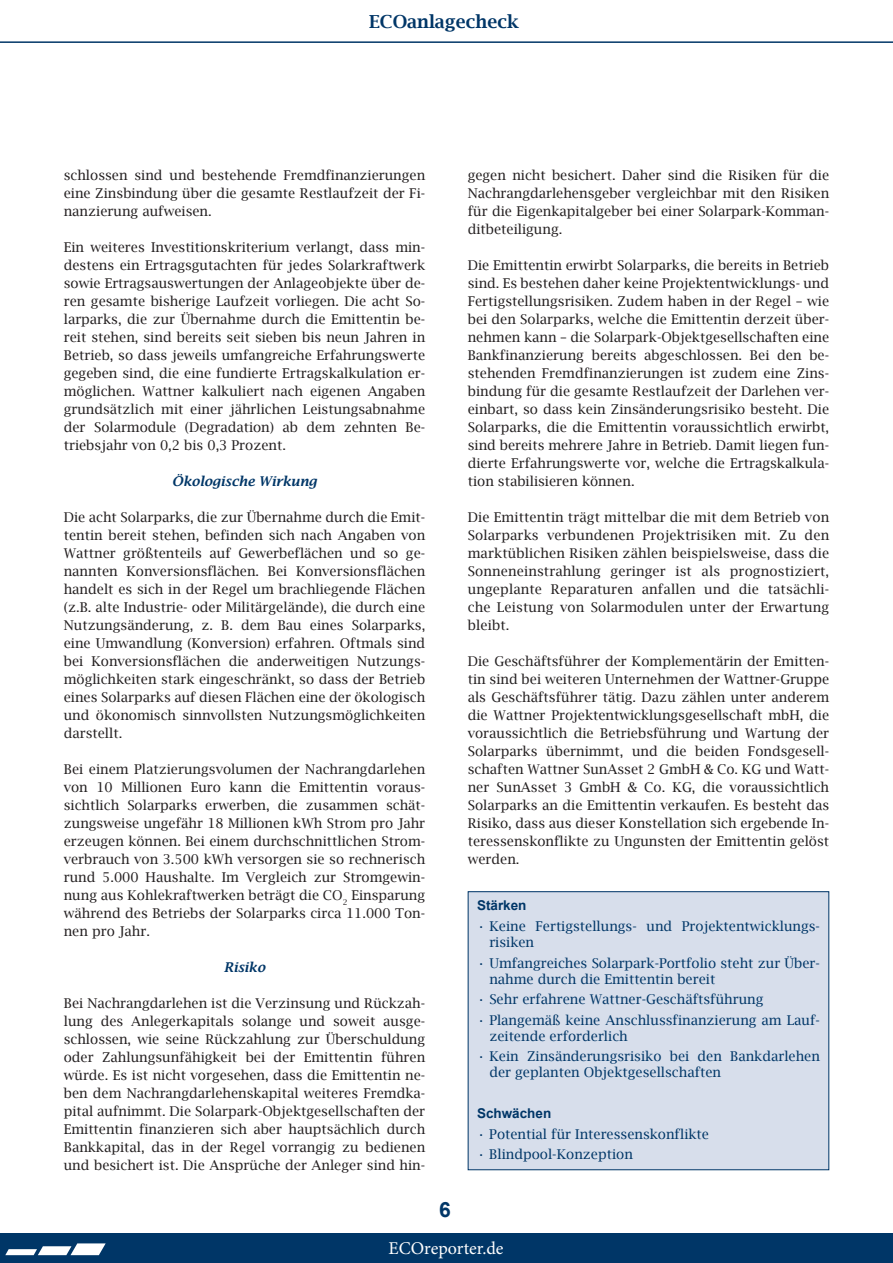
<style>
.page{position:relative;width:893px;height:1263px;background:#fff}
.page>*{position:absolute;margin:0;border:0;box-sizing:border-box;transform-origin:0 0}
.t1{font:700 21px "Arial";color:#003667}
.t2{font:18px "Minion Pro";color:#fff}
.t3{font:600 18px "Lucida Bright";color:#003667}
.t4{font:13.5px/18px "Lucida Bright";color:#231f20;text-align:justify}
.t5{font:13.5px/16.2px "Lucida Bright";color:#003667}
.t6{font:italic 600 13.5px "Lucida Bright";color:#003667}
.t7{font:700 13.5px "Arial";color:#003667}
</style>
<div class="page">
<div style="left:0;top:1233px;width:893px;height:30px;background:#003667"></div>
<svg style="left:5px;top:1243px;width:101px;height:12px"></svg>
<hr style="left:0;top:41px;width:893px;height:2px;background:#003667">
<div style="left:468px;top:892px;width:361px;height:278px;background:#d7deeb"></div>
<div style="left:468px;top:891px;width:361px;height:279px;border:1px solid #003667"></div>
<h2 class="t3" style="left:369px;top:12px;width:151px">ECOanlagecheck</h2>
<p class="t4" style="left:64px;top:166px;width:363px">schlossen sind und bestehende Fremdfinanzierungen eine Zinsbindung über die gesamte Restlaufzeit der Fi&shy;nanzierung aufweisen.</p>
<p class="t4" style="left:64px;top:238px;width:363px">Ein weiteres Investitionskriterium verlangt, dass min&shy;destens ein Ertragsgutachten für jedes Solarkraftwerk sowie Ertragsauswertungen der Anlageobjekte über de&shy;ren gesamte bisherige Laufzeit vorliegen. Die acht So&shy;larparks, die zur Übernahme durch die Emittentin be&shy;reit stehen, sind bereits seit sieben bis neun Jahren in Betrieb, so dass jeweils umfangreiche Erfahrungswerte gegeben sind, die eine fundierte Ertragskalkulation er&shy;möglichen. Wattner kalkuliert nach eigenen Angaben grundsätzlich mit einer jährlichen Leistungsabnahme der Solarmodule (Degradation) ab dem zehnten Be&shy;triebsjahr von 0,2 bis 0,3 Prozent.</p>
<p class="t6" style="left:172px;top:473px;width:147px">Ökologische Wirkung</p>
<p class="t4" style="left:64px;top:508px;width:363px">Die acht Solarparks, die zur Übernahme durch die Emit&shy;tentin bereit stehen, befinden sich nach Angaben von Wattner größtenteils auf Gewerbeflächen und so ge&shy;nannten Konversionsflächen. Bei Konversionsflächen handelt es sich in der Regel um brachliegende Flächen (z.B. alte Industrie- oder Militärgelände), die durch eine Nutzungsänderung, z. B. dem Bau eines Solarparks, eine Umwandlung (Konversion) erfahren. Oftmals sind bei Konversionsflächen die anderweitigen Nutzungs&shy;möglichkeiten stark eingeschränkt, so dass der Betrieb eines Solarparks auf diesen Flächen eine der ökologisch und ökonomisch sinnvollsten Nutzungsmöglichkeiten darstellt.</p>
<p class="t4" style="left:64px;top:760px;width:363px">Bei einem Platzierungsvolumen der Nachrangdarlehen von 10 Millionen Euro kann die Emittentin voraus&shy;sichtlich Solarparks erwerben, die zusammen schät&shy;zungsweise ungefähr 18 Millionen kWh Strom pro Jahr erzeugen können. Bei einem durchschnittlichen Strom&shy;verbrauch von 3.500 kWh versorgen sie so rechnerisch rund 5.000 Haushalte. Im Vergleich zur Stromgewin&shy;nung aus Kohlekraftwerken beträgt die CO<sub>2</sub> Einsparung während des Betriebs der Solarparks circa 11.000 Ton&shy;nen pro Jahr.</p>
<p class="t6" style="left:224px;top:959px;width:43px">Risiko</p>
<p class="t4" style="left:64px;top:994px;width:363px">Bei Nachrangdarlehen ist die Verzinsung und Rückzah&shy;lung des Anlegerkapitals solange und soweit ausge&shy;schlossen, wie seine Rückzahlung zur Überschuldung oder Zahlungsunfähigkeit bei der Emittentin führen würde. Es ist nicht vorgesehen, dass die Emittentin ne&shy;ben dem Nachrangdarlehenskapital weiteres Fremdka&shy;pital aufnimmt. Die Solarpark-Objektgesellschaften der Emittentin finanzieren sich aber hauptsächlich durch Bankkapital, das in der Regel vorrangig zu bedienen und besichert ist. Die Ansprüche der Anleger sind hin-</p>
<p class="t4" style="left:468px;top:166px;width:363px">gegen nicht besichert. Daher sind die Risiken für die Nachrangdarlehensgeber vergleichbar mit den Risiken für die Eigenkapitalgeber bei einer Solarpark-Komman&shy;ditbeteiligung.</p>
<p class="t4" style="left:468px;top:256px;width:363px">Die Emittentin erwirbt Solarparks, die bereits in Betrieb sind. Es bestehen daher keine Projektentwicklungs- und Fertigstellungsrisiken. Zudem haben in der Regel – wie bei den Solarparks, welche die Emittentin derzeit über&shy;nehmen kann – die Solarpark-Objektgesellschaften eine Bankfinanzierung bereits abgeschlossen. Bei den be&shy;stehenden Fremdfinanzierungen ist zudem eine Zins&shy;bindung für die gesamte Restlaufzeit der Darlehen ver&shy;einbart, so dass kein Zinsänderungsrisiko besteht. Die Solarparks, die die Emittentin voraussichtlich erwirbt, sind bereits mehrere Jahre in Betrieb. Damit liegen fun&shy;dierte Erfahrungswerte vor, welche die Ertragskalkula&shy;tion stabilisieren können.</p>
<p class="t4" style="left:468px;top:508px;width:363px">Die Emittentin trägt mittelbar die mit dem Betrieb von Solarparks verbundenen Projektrisiken mit. Zu den marktüblichen Risiken zählen beispielsweise, dass die Sonneneinstrahlung geringer ist als prognostiziert, ungeplante Reparaturen anfallen und die tatsächli&shy;che Leistung von Solarmodulen unter der Erwartung bleibt.</p>
<p class="t4" style="left:468px;top:652px;width:363px">Die Geschäftsführer der Komplementärin der Emitten&shy;tin sind bei weiteren Unternehmen der Wattner-Gruppe als Geschäftsführer tätig. Dazu zählen unter anderem die Wattner Projektentwicklungsgesellschaft mbH, die voraussichtlich die Betriebsführung und Wartung der Solarparks übernimmt, und die beiden Fondsgesell&shy;schaften Wattner SunAsset 2 GmbH &amp; Co. KG und Watt&shy;ner SunAsset 3 GmbH &amp; Co. KG, die voraussichtlich Solarparks an die Emittentin verkaufen. Es besteht das Risiko, dass aus dieser Konstellation sich ergebende In&shy;teressenskonflikte zu Ungunsten der Emittentin gelöst werden.</p>
<p class="t7" style="left:477px;top:897px;width:51px">Stärken</p>
<p class="t5" style="left:489px;top:918px;width:331px;text-indent:-12px">• Keine Fertigstellungs- und Projektentwicklungs&shy;risiken</p>
<p class="t5" style="left:489px;top:954px;width:332px;text-indent:-12px">• Umfangreiches Solarpark-Portfolio steht zur Über&shy;nahme durch die Emittentin bereit</p>
<p class="t5" style="left:477px;top:991px;width:288px">• Sehr erfahrene Wattner-Geschäftsführung</p>
<p class="t5" style="left:489px;top:1012px;width:332px;text-indent:-12px">• Plangemäß keine Anschlussfinanzierung am Lauf&shy;zeitende erforderlich</p>
<p class="t5" style="left:489px;top:1048px;width:332px;text-indent:-12px">• Kein Zinsänderungsrisiko bei den Bankdarlehen der geplanten Objektgesellschaften</p>
<p class="t7" style="left:477px;top:1105px;width:76px">Schwächen</p>
<p class="t5" style="left:477px;top:1126px;width:233px">• Potential für Interessenskonflikte</p>
<p class="t5" style="left:477px;top:1146px;width:157px">• Blindpool-Konzeption</p>
<h1 class="t1" style="left:439px;top:1195px;width:13px">6</h1>
<h2 class="t2" style="left:388px;top:1237px;width:117px">ECOreporter.de</h2>
</div>
